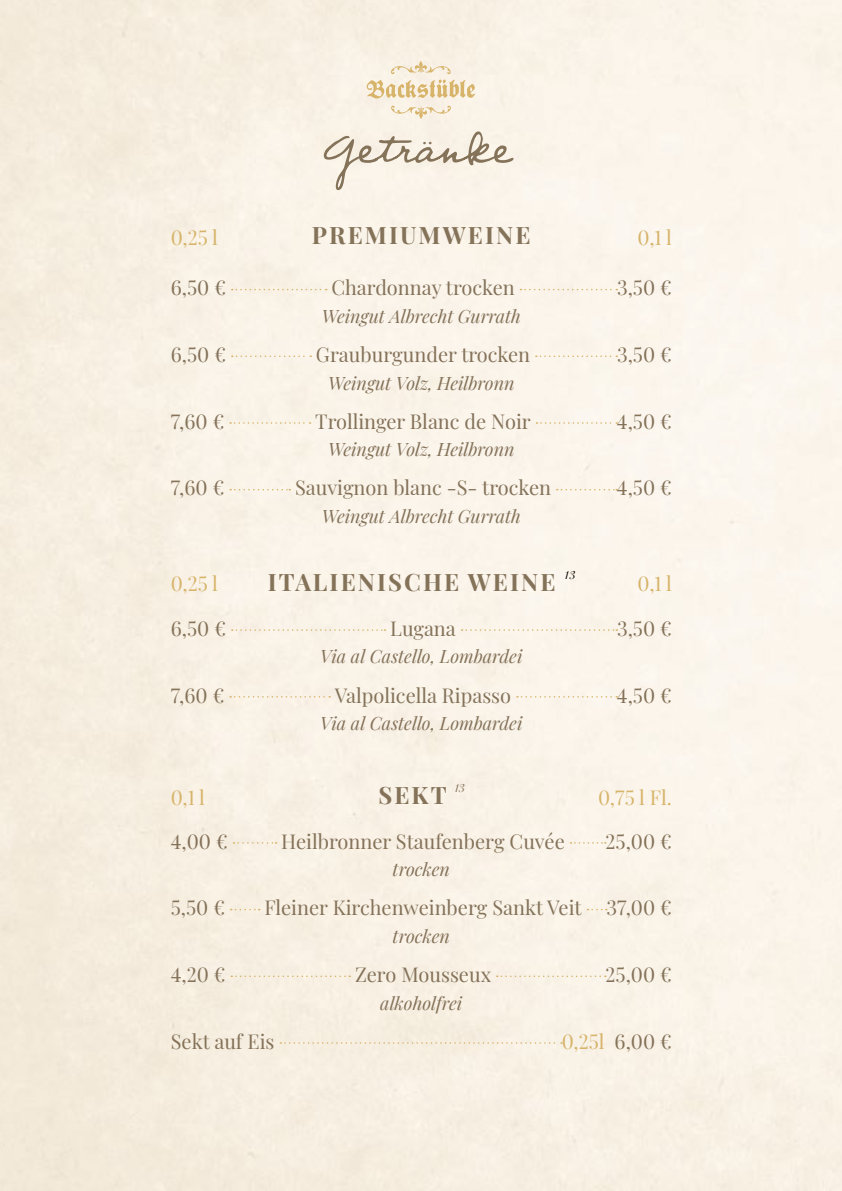
<style>
.page{position:relative;width:842px;height:1191px;background:#fff}
.page>*{position:absolute;margin:0;border:0;box-sizing:border-box;transform-origin:0 0}
.t1{font:700 24px "Playfair Display";letter-spacing:.09em;color:#847259}
.t2{font:20px "Playfair Display";color:#847259}
.t3{font:20px "Playfair Display";color:#d7b46a}
.t4{font:italic 18px "Playfair Display";color:#847259}
.t5{font:italic 11px "Playfair Display";color:#000}
.t6{font:italic 11px "Playfair Display";color:#847259}
.s1{color:#847259}
</style>
<div class="page">
<svg style="left:324px;top:131px;width:189px;height:59px;background:#e8e0d3"></svg>
<svg style="left:367px;top:80px;width:108px;height:18px;background:#e9d5ae"></svg>
<svg style="left:390px;top:60px;width:61px;height:14px"></svg>
<svg style="left:391px;top:105px;width:60px;height:14px"></svg>
<svg style="left:232px;top:289px;width:95px;height:1px"></svg>
<svg style="left:520px;top:289px;width:97px;height:1px"></svg>
<svg style="left:232px;top:355px;width:79px;height:2px"></svg>
<svg style="left:536px;top:355px;width:81px;height:2px"></svg>
<svg style="left:230px;top:422px;width:81px;height:2px"></svg>
<svg style="left:536px;top:422px;width:81px;height:2px"></svg>
<svg style="left:230px;top:489px;width:60px;height:1px"></svg>
<svg style="left:557px;top:489px;width:60px;height:1px"></svg>
<svg style="left:232px;top:629px;width:153px;height:2px"></svg>
<svg style="left:462px;top:629px;width:155px;height:2px"></svg>
<svg style="left:230px;top:696px;width:100px;height:1px"></svg>
<svg style="left:517px;top:696px;width:100px;height:1px"></svg>
<svg style="left:233px;top:842px;width:44px;height:1px"></svg>
<svg style="left:570px;top:842px;width:36px;height:1px"></svg>
<svg style="left:231px;top:909px;width:29px;height:1px"></svg>
<svg style="left:587px;top:909px;width:20px;height:1px"></svg>
<svg style="left:231px;top:975px;width:119px;height:2px"></svg>
<svg style="left:497px;top:975px;width:109px;height:2px"></svg>
<svg style="left:280px;top:1042px;width:282px;height:1px"></svg>
<p class="t2" style="left:422px;top:121px;width:12px">..</p>
<p class="t1" style="left:312px;top:216px;width:220px">PREMIUMWEINE</p>
<p class="t3" style="left:171px;top:222px;width:49px">0,25 l</p>
<p class="t3" style="left:638px;top:222px;width:36px">0,1 l</p>
<p class="t2" style="left:171px;top:272px;width:57px">6,50 €</p>
<p class="t2" style="left:331px;top:272px;width:185px">Chardonnay trocken</p>
<p class="t2" style="left:617px;top:272px;width:56px">3,50 €</p>
<p class="t4" style="left:322px;top:302px;width:201px">Weingut Albrecht Gurrath</p>
<p class="t2" style="left:171px;top:339px;width:57px">6,50 €</p>
<p class="t2" style="left:316px;top:339px;width:216px">Grauburgunder trocken</p>
<p class="t2" style="left:617px;top:339px;width:56px">3,50 €</p>
<p class="t4" style="left:328px;top:369px;width:188px">Weingut Volz, Heilbronn</p>
<p class="t2" style="left:171px;top:405px;width:55px">7,60 €</p>
<p class="t2" style="left:315px;top:405px;width:217px">Trollinger Blanc de Noir</p>
<p class="t2" style="left:617px;top:405px;width:56px">4,50 €</p>
<p class="t4" style="left:328px;top:435px;width:188px">Weingut Volz, Heilbronn</p>
<p class="t2" style="left:171px;top:472px;width:55px">7,60 €</p>
<p class="t2" style="left:295px;top:472px;width:258px">Sauvignon blanc -S- trocken</p>
<p class="t2" style="left:617px;top:472px;width:56px">4,50 €</p>
<p class="t4" style="left:322px;top:502px;width:201px">Weingut Albrecht Gurrath</p>
<p class="t1" style="left:268px;top:563px;width:289px">ITALIENISCHE WEINE</p>
<p class="t5" style="left:565px;top:566px;width:12px">13</p>
<p class="t3" style="left:171px;top:568px;width:49px">0,25 l</p>
<p class="t3" style="left:638px;top:568px;width:36px">0,1 l</p>
<p class="t2" style="left:171px;top:612px;width:57px">6,50 €</p>
<p class="t2" style="left:390px;top:612px;width:67px">Lugana</p>
<p class="t2" style="left:617px;top:612px;width:56px">3,50 €</p>
<p class="t4" style="left:320px;top:643px;width:204px">Via al Castello, Lombardei</p>
<p class="t2" style="left:171px;top:679px;width:55px">7,60 €</p>
<p class="t2" style="left:335px;top:679px;width:178px">Valpolicella Ripasso</p>
<p class="t2" style="left:617px;top:679px;width:56px">4,50 €</p>
<p class="t4" style="left:320px;top:709px;width:204px">Via al Castello, Lombardei</p>
<p class="t1" style="left:378px;top:776px;width:70px">SEKT</p>
<p class="t6" style="left:455px;top:779px;width:11px">13</p>
<p class="t3" style="left:171px;top:782px;width:36px">0,1 l</p>
<p class="t3" style="left:598px;top:782px;width:75px">0,75 l Fl.</p>
<p class="t2" style="left:171px;top:825px;width:58px">4,00 €</p>
<p class="t2" style="left:281px;top:825px;width:285px">Heilbronner Staufenberg Cuvée</p>
<p class="t2" style="left:606px;top:825px;width:68px">25,00 €</p>
<p class="t4" style="left:393px;top:855px;width:59px">trocken</p>
<p class="t2" style="left:171px;top:892px;width:56px">5,50 €</p>
<p class="t2" style="left:264px;top:892px;width:409px">Fleiner Kirchenweinberg Sankt Veit 37,00 €</p>
<p class="t4" style="left:393px;top:922px;width:59px">trocken</p>
<p class="t2" style="left:171px;top:959px;width:56px">4,20 €</p>
<p class="t2" style="left:355px;top:959px;width:137px">Zero Mousseux</p>
<p class="t2" style="left:606px;top:959px;width:68px">25,00 €</p>
<p class="t4" style="left:380px;top:989px;width:84px">alkoholfrei</p>
<p class="t2" style="left:171px;top:1025px;width:105px">Sekt auf Eis</p>
<p class="t3" style="left:562px;top:1025px;width:112px">0,25l <span class="s1">6,00 €</span></p>
</div>
